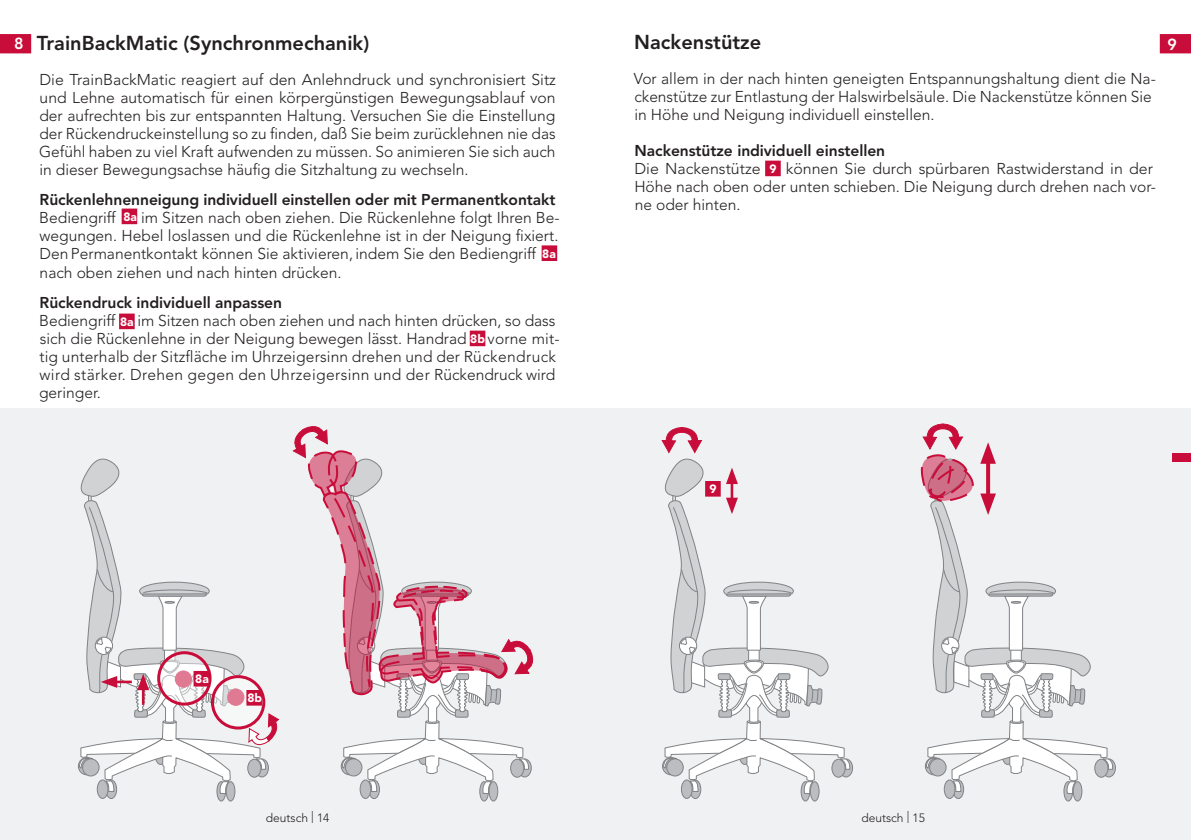
<style>
.page{position:relative;width:1191px;height:840px;background:#fff}
.page>*{position:absolute;margin:0;border:0;box-sizing:border-box;transform-origin:0 0}
.t1{font:800 20px "Avenir";color:#231f20}
.t2{font:800 16px "Avenir";color:#fff}
.t3{font:300 15.6px/18px "Avenir";color:#231f20}
.t4{font:800 15.6px "Avenir";letter-spacing:-.005em;color:#231f20}
.t5{font:300 12px "Avenir";color:#231f20}
.t6{font:900 12px "Avenir";color:#fff}
</style>
<div class="page">
<svg style="left:1159px;top:34px;width:32px;height:19px"></svg>
<svg style="left:0;top:34px;width:31px;height:19px"></svg>
<div style="left:595px;top:408px;width:596px;height:431px;background:#f0f1f2"></div>
<div style="left:0;top:408px;width:595px;height:431px;background:#f0f1f2"></div>
<div style="left:122px;top:208px;width:15px;height:16px;background:#c80d3a"></div>
<div style="left:119px;top:313px;width:16px;height:16px;background:#c80d3a;border:2px solid #c80d3a"></div>
<div style="left:470px;top:330px;width:15px;height:16px;background:#c80d3a"></div>
<div style="left:765px;top:160px;width:15px;height:16px;background:#c80d3a;border:2px solid #c80d3a"></div>
<div style="left:541px;top:245px;width:16px;height:16px;background:#c80d3a;border:2px solid #c80d3a"></div>
<svg style="left:1102px;top:758px;width:13px;height:18px"></svg>
<div style="left:1101px;top:758px;width:15px;height:19px;border:1px solid #808285;border-radius:50%"></div>
<svg style="left:839px;top:758px;width:13px;height:18px"></svg>
<div style="left:839px;top:758px;width:14px;height:19px;border:1px solid #808285;border-radius:50%"></div>
<svg style="left:78px;top:458px;width:202px;height:344px"></svg>
<div style="left:193px;top:670px;width:16px;height:16px;background:#c80d3a;border:2px solid #c80d3a"></div>
<svg style="left:661px;top:427px;width:189px;height:375px"></svg>
<div style="left:705px;top:480px;width:15px;height:16px;background:#c80d3a;border:2px solid #c80d3a"></div>
<svg style="left:920px;top:423px;width:193px;height:379px"></svg>
<svg style="left:292px;top:426px;width:242px;height:376px"></svg>
<div style="left:1172px;top:453px;width:19px;height:9px;background:#c80d3a"></div>
<p class="t1" style="left:634px;top:30px;width:129px">Nackenstütze</p>
<p class="t3" style="left:634px;top:70px;width:523px">Vor allem in der nach hinten geneigten Entspannungshaltung dient die Na&shy;ckenstütze zur Entlastung der Halswirbelsäule. Die Nackenstütze können Sie in Höhe und Neigung individuell einstellen.</p>
<p class="t4" style="left:634px;top:141px;width:252px">Nackenstütze individuell einstellen</p>
<p class="t3" style="left:634px;top:160px;width:128px">Die Nackenstütze</p>
<p class="t1" style="left:37px;top:31px;width:334px">TrainBackMatic (Synchronmechanik)</p>
<p class="t3" style="left:39px;top:71px;width:518px;text-align:justify">Die TrainBackMatic reagiert auf den Anlehndruck und synchronisiert Sitz und Lehne automatisch für einen körpergünstigen Bewegungsablauf von der aufrechten bis zur entspannten Haltung. Versuchen Sie die Einstellung der Rückendruckeinstellung so zu finden, daß Sie beim zurücklehnen nie das Gefühl haben zu viel Kraft aufwenden zu müssen. So animieren Sie sich auch in dieser Bewegungsachse häufig die Sitzhaltung zu wechseln.</p>
<p class="t4" style="left:40px;top:190px;width:517px">Rückenlehnenneigung individuell einstellen oder mit Permanentkontakt</p>
<p class="t3" style="left:39px;top:209px;width:78px">Bediengriff</p>
<p class="t2" style="left:14px;top:34px;width:11px">8</p>
<p class="t2" style="left:1167px;top:35px;width:11px">9</p>
<p class="t3" style="left:634px;top:160px;width:523px;text-indent:151px">können Sie durch spürbaren Rastwiderstand in der<br>Höhe nach oben oder unten schieben. Die Neigung durch drehen nach vor&shy;ne oder hinten.</p>
<p class="t6" style="left:769px;top:161px;width:9px">9</p>
<p class="t3" style="left:39px;top:209px;width:521px;text-indent:102px">im Sitzen nach oben ziehen. Die Rückenlehne folgt Ihren Be&shy;wegungen. Hebel loslassen und die Rückenlehne ist in der Neigung fixiert.<br>Den Permanentkontakt können Sie aktivieren, indem Sie den Bediengriff nach oben ziehen und nach hinten drücken.</p>
<p class="t4" style="left:40px;top:293px;width:244px">Rückendruck individuell anpassen</p>
<p class="t3" style="left:39px;top:311px;width:78px">Bediengriff</p>
<p class="t6" style="left:123px;top:209px;width:15px">8a</p>
<p class="t6" style="left:542px;top:246px;width:15px">8a</p>
<p class="t3" style="left:40px;top:311px;width:517px;text-indent:98px">im Sitzen nach oben ziehen und nach hinten drücken, so dass sich die Rückenlehne in der Neigung bewegen lässt. Handrad</p>
<p class="t6" style="left:120px;top:314px;width:15px">8a</p>
<p class="t3" style="left:39px;top:329px;width:522px;text-indent:448px">vorne mit&shy;tig unterhalb der Sitzfläche im Uhrzeigersinn drehen und der Rückendruck wird stärker. Drehen gegen den Uhrzeigersinn und der Rückendruck wird geringer.</p>
<p class="t6" style="left:470px;top:331px;width:16px">8b</p>
<p class="t6" style="left:709px;top:481px;width:9px">9</p>
<p class="t6" style="left:195px;top:671px;width:15px">8a</p>
<p class="t6" style="left:247px;top:690px;width:16px">8b</p>
<p class="t5" style="left:266px;top:810px;width:65px">deutsch | 14</p>
<p class="t5" style="left:861px;top:810px;width:65px">deutsch | 15</p>
</div>
